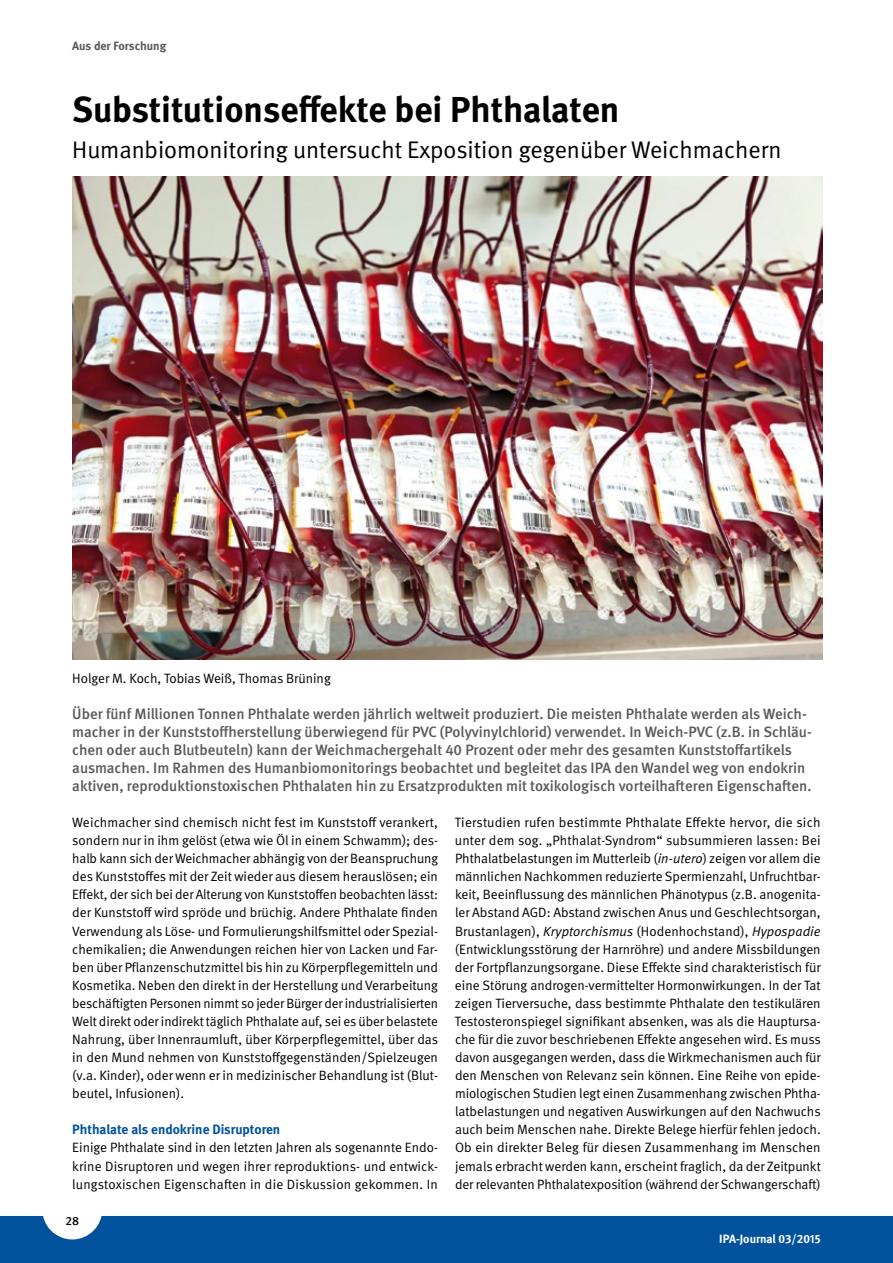
<style>
.page{position:relative;width:893px;height:1263px;background:#fff}
.page>*{position:absolute;margin:0;border:0;box-sizing:border-box;transform-origin:0 0}
.t1{font:700 36px "DGUV Meta";color:#000}
.t2{font:24px "DGUV Meta";color:#000}
.t3{font:500 15px/18px "DGUV Meta";color:#58595b}
.t4{font:13.5px/18px "DGUV Meta";color:#000;text-align:justify}
.t5{font:700 13.5px "DGUV Meta";color:#00529c}
.t6{font:700 12px "DGUV Meta";letter-spacing:-.005em;color:#fff}
.t7{font:700 12px "DGUV Meta";color:#58595b}
.t8{font:500 12px "DGUV Meta";color:#000}
.s1{font-style:italic}
</style>
<div class="page">
<div style="left:0;top:1216px;width:893px;height:47px;background:#00529c"></div>
<img style="left:72px;top:176px;width:750px;height:483px">
<div style="left:42px;top:1179px;width:60px;height:60px;background:#fff;border-radius:50%"></div>
<p class="t7" style="left:72px;top:39px;width:96px">Aus der Forschung</p>
<h1 class="t1" style="left:72px;top:88px;width:549px">Substitutionseffekte bei Phthalaten</h1>
<h2 class="t2" style="left:72px;top:136px;width:711px">Humanbiomonitoring untersucht Exposition gegenüber Weichmachern</h2>
<p class="t4" style="left:72px;top:669px;width:260px">Holger M. Koch, Tobias Weiß, Thomas Brüning</p>
<p class="t3" style="left:72px;top:705px;width:741px">Über fünf Millionen Tonnen Phthalate werden jährlich weltweit produziert. Die meisten Phthalate werden als Weich&shy;macher in der Kunststoffherstellung überwiegend für PVC (Polyvinylchlorid) verwendet. In Weich-PVC (z.B. in Schläu&shy;chen oder auch Blutbeuteln) kann der Weichmachergehalt 40 Prozent oder mehr des gesamten Kunststoffartikels ausmachen. Im Rahmen des Humanbiomonitorings beobachtet und begleitet das IPA den Wandel weg von endokrin aktiven, reproduktionstoxischen Phthalaten hin zu Ersatzprodukten mit toxikologisch vorteilhafteren Eigenschaften.</p>
<p class="t4" style="left:72px;top:814px;width:367px">Weichmacher sind chemisch nicht fest im Kunststoff verankert, sondern nur in ihm gelöst (etwa wie Öl in einem Schwamm); des&shy;halb kann sich der Weichmacher abhängig von der Beanspruchung des Kunststoffes mit der Zeit wieder aus diesem herauslösen; ein Effekt, der sich bei der Alterung von Kunststoffen beobachten lässt: der Kunststoff wird spröde und brüchig. Andere Phthalate finden Verwendung als Löse- und Formulierungshilfsmittel oder Spezial&shy;chemikalien; die Anwendungen reichen hier von Lacken und Far&shy;ben über Pflanzenschutzmittel bis hin zu Körperpflegemitteln und Kosmetika. Neben den direkt in der Herstellung und Verarbeitung beschäftigten Personen nimmt so jeder Bürger der industrialisierten Welt direkt oder indirekt täglich Phthalate auf, sei es über belastete Nahrung, über Innenraumluft, über Körperpflegemittel, über das in den Mund nehmen von Kunststoffgegenständen/Spielzeugen (v.a. Kinder), oder wenn er in medizinischer Behandlung ist (Blut&shy;beutel, Infusionen).</p>
<p class="t5" style="left:72px;top:1122px;width:209px">Phthalate als endokrine Disruptoren</p>
<p class="t4" style="left:72px;top:1139px;width:367px">Einige Phthalate sind in den letzten Jahren als sogenannte Endo&shy;krine Disruptoren und wegen ihrer reproduktions- und entwick&shy;lungstoxischen Eigenschaften in die Diskussion gekommen. In</p>
<p class="t4" style="left:455px;top:814px;width:367px">Tierstudien rufen bestimmte Phthalate Effekte hervor, die sich unter dem sog. „Phthalat-Syndrom“ subsummieren lassen: Bei Phthalatbelastungen im Mutterleib (<span class="s1">in-utero</span>) zeigen vor allem die männlichen Nachkommen reduzierte Spermienzahl, Unfruchtbar&shy;keit, Beeinflussung des männlichen Phänotypus (z.B. anogenita&shy;ler Abstand AGD: Abstand zwischen Anus und Geschlechtsorgan, Brustanlagen), <span class="s1">Kryptorchismus</span> (Hodenhochstand), <span class="s1">Hypospadie </span>(Entwicklungsstörung der Harnröhre) und andere Missbildungen der Fortpflanzungsorgane. Diese Effekte sind charakteristisch für eine Störung androgen-vermittelter Hormonwirkungen. In der Tat zeigen Tierversuche, dass bestimmte Phthalate den testikulären Testosteronspiegel signifikant absenken, was als die Hauptursa&shy;che für die zuvor beschriebenen Effekte angesehen wird. Es muss davon ausgegangen werden, dass die Wirkmechanismen auch für den Menschen von Relevanz sein können. Eine Reihe von epide&shy;miologischen Studien legt einen Zusammenhang zwischen Phtha&shy;latbelastungen und negativen Auswirkungen auf den Nachwuchs auch beim Menschen nahe. Direkte Belege hierfür fehlen jedoch.<br>Ob ein direkter Beleg für diesen Zusammenhang im Menschen jemals erbracht werden kann, erscheint fraglich, da der Zeitpunkt der relevanten Phthalatexposition (während der Schwangerschaft)</p>
<p class="t8" style="left:65px;top:1213px;width:15px">28</p>
<p class="t6" style="left:719px;top:1231px;width:103px">IPA-Journal 03/2015</p>
</div>
